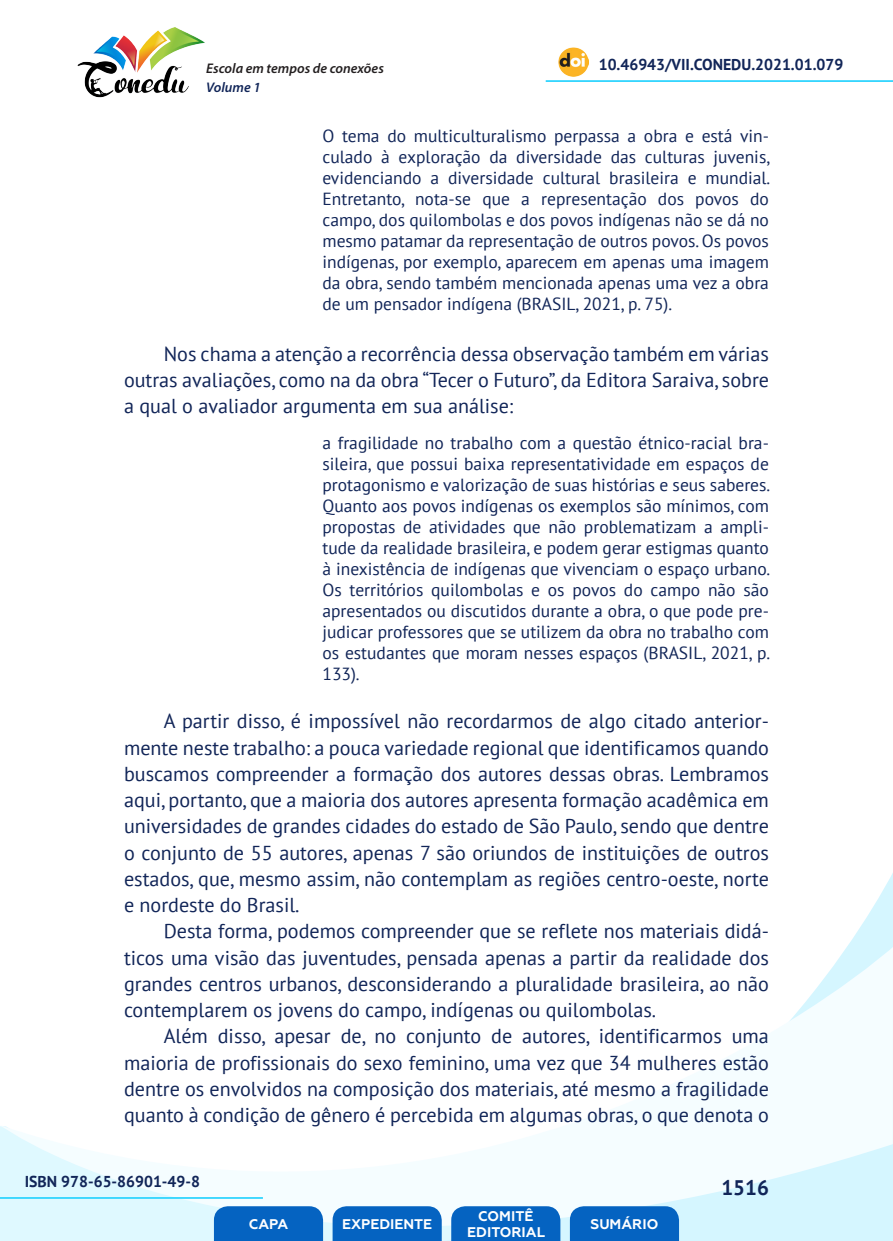
<style>
.page{position:relative;width:893px;height:1241px;background:#fff}
.page>*{position:absolute;margin:0;border:0;box-sizing:border-box;transform-origin:0 0}
.t1{font:700 21px "PT Sans";color:#112558}
._8_CORPO{font:20.12px/26.2px "PT Sans";color:#112558;text-align:justify}
._12_CITACAO{font:17.5px/21px "PT Sans";color:#112558;text-align:justify}
.t2{font:700 15.75px "PT Sans";color:#112558}
.t3{font:700 14px/16.8px "Geometria";color:#fff;text-align:center}
.t4{font:italic 600 14px "Myriad Pro";color:#231f20}
.t5{font:italic 600 14px "Myriad Pro";color:#112558}
</style>
<div class="page">
<svg style="left:848px;top:873px;width:45px;height:73px"></svg>
<svg style="left:0;top:946px;width:893px;height:294px"></svg>
<hr style="left:0;top:1196px;width:263px;height:2px;background:#2dd4fe">
<hr style="left:546px;top:80px;width:347px;height:2px;background:#2dd4fe">
<img style="left:559px;top:47px;width:30px;height:30px">
<img style="left:77px;top:27px;width:128px;height:71px">
<svg style="left:214px;top:1205px;width:109px;height:35px;background:#126bc4"></svg>
<svg style="left:333px;top:1205px;width:109px;height:35px;background:#126bc4"></svg>
<svg style="left:451px;top:1205px;width:109px;height:35px;background:#126bc4"></svg>
<svg style="left:570px;top:1205px;width:109px;height:35px;background:#116bc4"></svg>
<p class="t4" style="left:206px;top:59px;width:179px">Escola em tempos de conexões</p>
<p class="t2" style="left:599px;top:54px;width:246px">10.46943/VII.CONEDU.2021.01.079</p>
<p class="t5" style="left:206px;top:78px;width:56px">Volume 1</p>
<p class="_12_CITACAO" style="left:322px;top:125px;width:449px">O tema do multiculturalismo perpassa a obra e está vin&shy;culado à exploração da diversidade das culturas juvenis, evidenciando a diversidade cultural brasileira e mundial.<br>Entretanto, nota-se que a representação dos povos do campo, dos quilombolas e dos povos indígenas não se dá no mesmo patamar da representação de outros povos. Os povos indígenas, por exemplo, aparecem em apenas uma imagem da obra, sendo também mencionada apenas uma vez a obra de um pensador indígena (BRASIL, 2021, p. 75).</p>
<p class="_8_CORPO" style="left:124px;top:340px;width:646px;text-indent:40px">Nos chama a atenção a recorrência dessa observação também em várias outras avaliações, como na da obra “Tecer o Futuro”, da Editora Saraiva, sobre a qual o avaliador argumenta em sua análise:</p>
<p class="_12_CITACAO" style="left:322px;top:432px;width:449px">a fragilidade no trabalho com a questão étnico-racial bra&shy;sileira, que possui baixa representatividade em espaços de protagonismo e valorização de suas histórias e seus saberes.<br>Quanto aos povos indígenas os exemplos são mínimos, com propostas de atividades que não problematizam a ampli&shy;tude da realidade brasileira, e podem gerar estigmas quanto à inexistência de indígenas que vivenciam o espaço urbano.<br>Os territórios quilombolas e os povos do campo não são apresentados ou discutidos durante a obra, o que pode pre&shy;judicar professores que se utilizem da obra no trabalho com os estudantes que moram nesses espaços (BRASIL, 2021, p.<br>133).</p>
<p class="_8_CORPO" style="left:124px;top:707px;width:646px;text-indent:40px">A partir disso, é impossível não recordarmos de algo citado anterior&shy;mente neste trabalho: a pouca variedade regional que identificamos quando buscamos compreender a formação dos autores dessas obras. Lembramos aqui, portanto, que a maioria dos autores apresenta formação acadêmica em universidades de grandes cidades do estado de São Paulo, sendo que dentre o conjunto de 55 autores, apenas 7 são oriundos de instituições de outros estados, que, mesmo assim, não contemplam as regiões centro-oeste, norte e nordeste do Brasil.</p>
<p class="_8_CORPO" style="left:124px;top:917px;width:646px;text-indent:40px">Desta forma, podemos compreender que se reflete nos materiais didá&shy;ticos uma visão das juventudes, pensada apenas a partir da realidade dos grandes centros urbanos, desconsiderando a pluralidade brasileira, ao não contemplarem os jovens do campo, indígenas ou quilombolas.</p>
<p class="_8_CORPO" style="left:124px;top:1022px;width:646px;text-indent:40px">Além disso, apesar de, no conjunto de autores, identificarmos uma maioria de profissionais do sexo feminino, uma vez que 34 mulheres estão dentre os envolvidos na composição dos materiais, até mesmo a fragilidade quanto à condição de gênero é percebida em algumas obras, o que denota o</p>
<p class="t2" style="left:25px;top:1170px;width:177px">ISBN 978-65-86901-49-8</p>
<p class="t3" style="left:249px;top:1215px;width:41px">CAPA</p>
<p class="t3" style="left:342px;top:1215px;width:92px">EXPEDIENTE</p>
<p class="t3" style="left:467px;top:1207px;width:79px">COMITÊ<br>EDITORIAL</p>
<p class="t3" style="left:590px;top:1215px;width:69px">SUMÁRIO</p>
<p class="t1" style="left:721px;top:1173px;width:49px">1516</p>
</div>
